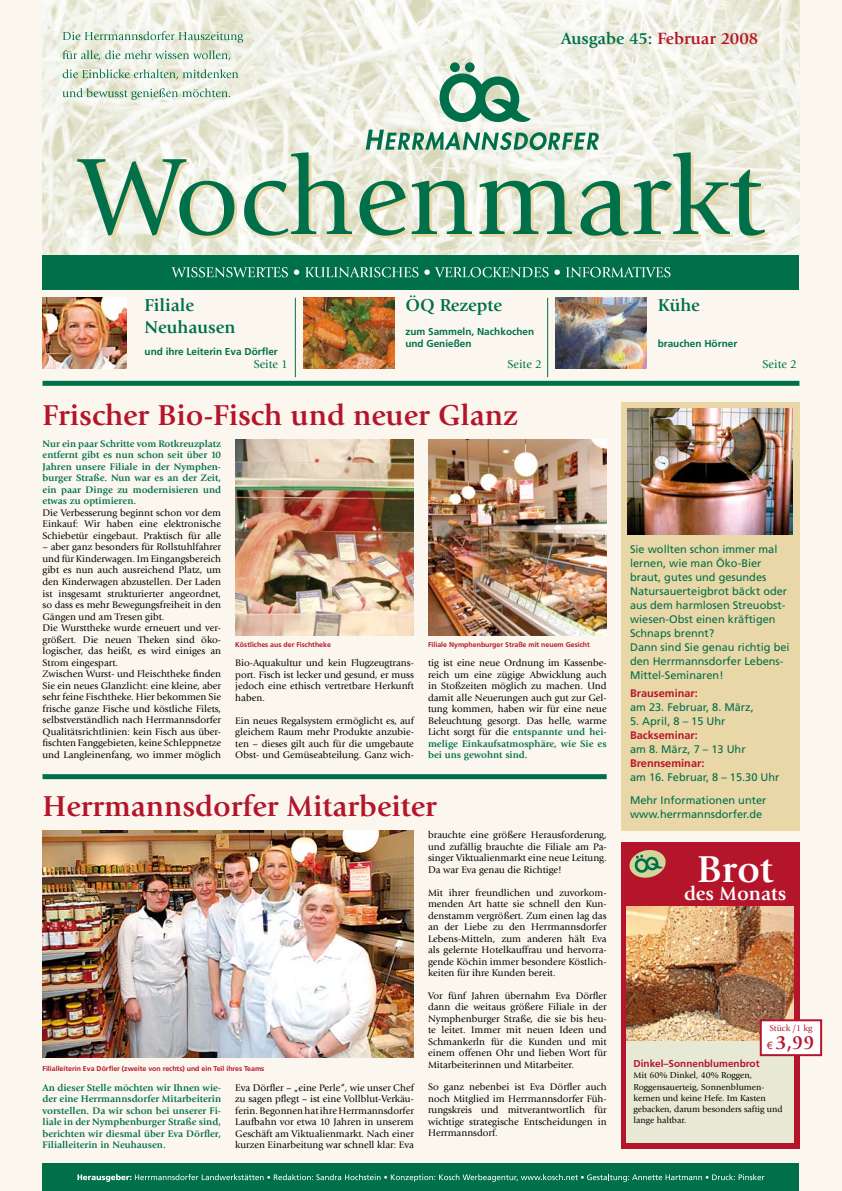
<style>
.page{position:relative;width:842px;height:1191px;background:#fbf7ee}
.page>*{position:absolute;margin:0;border:0;box-sizing:border-box;transform-origin:0 0}
.t1{font:700 39px "Giovanni";color:#fff}
.t2{font:700 30px "Giovanni";color:#b5152b}
.t3{font:700 20px "Giovanni";color:#fff}
.t4{font:700 20px "Giovanni";color:#b5152b}
.t5{font:700 18px/22px "Giovanni";color:#00704a}
.t6{font:700 17px "Giovanni";color:#b5152b}
.t7{font:12px "Giovanni";color:#00704a}
.t8{font:11px/14px "Frutiger";color:#00704a}
.t9{font:700 11px "Frutiger";color:#b5152b}
.t10{font:10px/11.5px "Giovanni";color:#000;text-align:justify}
.t11{font:700 10px/11.5px "Giovanni";color:#00704a;text-align:justify}
.t12{font:700 10px/12px "Frutiger";color:#00704a}
.t13{font:700 10px "Frutiger";color:#b5152b}
.t14{font:9px/11px "Giovanni";color:#000}
.t15{font:9px "Giovanni";color:#b5152b}
.t16{font:700 7px "Frutiger";color:#b5152b}
.s1{color:#00704a}
.s2{font-weight:700;color:#00704a}
.s3{font-family:"Arial";font-weight:400;font-size:10px}
</style>
<div class="page">
<img style="left:43px;top:0;width:756px;height:255px">
<svg style="left:77px;top:159px;width:160px;height:79px"></svg>
<svg style="left:244px;top:130px;width:524px;height:108px"></svg>
<div style="left:450px;top:62px;width:10px;height:10px;background:#00704a;border-radius:50%"></div>
<div style="left:465px;top:62px;width:10px;height:10px;background:#00704a;border-radius:50%"></div>
<svg style="left:439px;top:73px;width:92px;height:50px"></svg>
<div style="left:43px;top:255px;width:756px;height:34px;background:#00704a"></div>
<div style="left:43px;top:381px;width:756px;height:5px;background:#00704a"></div>
<hr style="left:295px;top:298px;width:1px;height:79px;background:#00704a">
<hr style="left:547px;top:298px;width:1px;height:79px;background:#00704a">
<img style="left:43px;top:298px;width:83px;height:71px">
<img style="left:303px;top:298px;width:91px;height:71px">
<img style="left:556px;top:298px;width:90px;height:71px">
<div style="left:621px;top:403px;width:178px;height:428px;background:#ead7a7"></div>
<div style="left:43px;top:1162px;width:756px;height:29px;background:#00704a"></div>
<svg style="left:77px;top:1174px;width:687px;height:7px"></svg>
<svg style="left:172px;top:267px;width:116px;height:10px"></svg>
<svg style="left:294px;top:269px;width:5px;height:6px"></svg>
<svg style="left:305px;top:267px;width:113px;height:10px"></svg>
<svg style="left:424px;top:267px;width:124px;height:10px"></svg>
<svg style="left:554px;top:269px;width:6px;height:6px"></svg>
<svg style="left:566px;top:267px;width:104px;height:10px"></svg>
<div style="left:621px;top:842px;width:178px;height:306px;background:#b5152b"></div>
<div style="left:626px;top:1017px;width:168px;height:125px;background:#e8e9d5"></div>
<svg style="left:629px;top:850px;width:37px;height:28px"></svg>
<img style="left:626px;top:906px;width:168px;height:134px">
<div style="left:761px;top:1020px;width:60px;height:35px;background:#fff"></div>
<div style="left:760px;top:1019px;width:62px;height:37px;border:2px solid #b5152b"></div>
<div style="left:43px;top:774px;width:564px;height:5px;background:#00704a"></div>
<img style="left:235px;top:439px;width:179px;height:197px">
<img style="left:43px;top:831px;width:371px;height:226px">
<img style="left:628px;top:408px;width:164px;height:126px">
<svg style="left:62px;top:88px;width:168px;height:12px"></svg>
<svg style="left:63px;top:69px;width:175px;height:10px;background:#bcd4c2"></svg>
<svg style="left:62px;top:50px;width:168px;height:10px"></svg>
<svg style="left:63px;top:31px;width:180px;height:12px"></svg>
<img style="left:428px;top:439px;width:179px;height:197px">
<h3 class="t5" style="left:145px;top:294px;width:92px">Filiale<br>Neuhausen</h3>
<p class="t12" style="left:145px;top:346px;width:135px">und ihre Leiterin Eva Dörfler</p>
<h3 class="t6" style="left:561px;top:28px;width:198px"><span class="s1">Ausgabe 45:</span> Februar 2008</h3>
<h3 class="t5" style="left:405px;top:294px;width:98px">ÖQ Rezepte</h3>
<p class="t12" style="left:405px;top:326px;width:130px">zum Sammeln, Nachkochen und Genießen</p>
<h3 class="t5" style="left:658px;top:294px;width:44px">Kühe</h3>
<p class="t12" style="left:658px;top:338px;width:81px">brauchen Hörner</p>
<p class="t7" style="left:254px;top:358px;width:36px">Seite 1</p>
<p class="t7" style="left:507px;top:358px;width:36px">Seite 2</p>
<p class="t7" style="left:763px;top:358px;width:36px">Seite 2</p>
<h2 class="t2" style="left:43px;top:397px;width:477px">Frischer Bio-Fisch und neuer Glanz</h2>
<p class="t11" style="left:43px;top:438px;width:180px">Nur ein paar Schritte vom Rotkreuzplatz entfernt gibt es nun schon seit über 10<br>Jahren unsere Filiale in der Nymphen&shy;burger Straße. Nun war es an der Zeit, ein paar Dinge zu modernisieren und etwas zu optimieren.</p>
<p class="t10" style="left:43px;top:507px;width:180px">Die Verbesserung beginnt schon vor dem Einkauf: Wir haben eine elektronische Schiebetür eingebaut. Praktisch für alle</p>
<p class="t10" style="left:43px;top:541px;width:180px;text-align:left">– aber ganz besonders für Rollstuhlfahrer und für Kinderwagen. Im Eingangsbereich gibt es nun auch ausreichend Platz, um den Kinderwagen abzustellen. Der Laden ist insgesamt strukturierter angeordnet, so dass es mehr Bewegungsfreiheit in den Gängen und am Tresen gibt.<br>Die Wursttheke wurde erneuert und ver&shy;größert. Die neuen Theken sind öko&shy;logischer, das heißt, es wird einiges an Strom eingespart.<br>Zwischen Wurst- und Fleischtheke finden Sie ein neues Glanzlicht: eine kleine, aber sehr feine Fischtheke. Hier bekommen Sie frische ganze Fische und köstliche Filets, selbstverständlich nach Herrmannsdorfer Qualitätsrichtlinien: kein Fisch aus über&shy;fischten Fanggebieten, keine Schleppnetze und Langleinenfang, wo immer möglich</p>
<p class="t16" style="left:428px;top:640px;width:163px">Filiale Nymphenburger Straße mit neuem Gesicht</p>
<p class="t16" style="left:235px;top:640px;width:97px">Köstliches aus der Fischtheke</p>
<p class="t10" style="left:235px;top:657px;width:180px">Bio-Aquakultur und kein Flugzeugtrans&shy;port. Fisch ist lecker und gesund, er muss jedoch eine ethisch vertretbare Herkunft haben.</p>
<p class="t10" style="left:235px;top:714px;width:180px">Ein neues Regalsystem ermöglicht es, auf gleichem Raum mehr Produkte anzubie&shy;ten – dieses gilt auch für die umgebaute Obst- und Gemüseabteilung. Ganz wich-</p>
<p class="t10" style="left:428px;top:657px;width:180px">tig ist eine neue Ordnung im Kassenbe&shy;reich um eine zügige Abwicklung auch in Stoßzeiten möglich zu machen. Und damit alle Neuerungen auch gut zur Gel&shy;tung kommen, haben wir für eine neue Beleuchtung gesorgt. Das helle, warme Licht sorgt für die <span class="s2">entspannte und hei&shy;melige Einkaufsatmosphäre, wie Sie es bei uns gewohnt sind.</span></p>
<h2 class="t2" style="left:43px;top:789px;width:396px">Herrmannsdorfer Mitarbeiter</h2>
<p class="t16" style="left:43px;top:1064px;width:223px">Filialleiterin Eva Dörfler (zweite von rechts) und ein Teil ihres Teams</p>
<p class="t11" style="left:43px;top:1081px;width:180px">An dieser Stelle möchten wir Ihnen wie&shy;der eine Herrmannsdorfer Mitarbeiterin vorstellen. Da wir schon bei unserer Fi&shy;liale in der Nymphenburger Straße sind, berichten wir diesmal über Eva Dörfler, Filialleiterin in Neuhausen.</p>
<p class="t10" style="left:235px;top:1081px;width:180px">Eva Dörfler – „eine Perle“, wie unser Chef zu sagen pflegt – ist eine Vollblut-Verkäu&shy;ferin. Begonnen hat ihre Herrmannsdorfer Laufbahn vor etwa 10 Jahren in unserem Geschäft am Viktualienmarkt. Nach einer kurzen Einarbeitung war schnell klar: Eva</p>
<p class="t10" style="left:428px;top:829px;width:180px">brauchte eine größere Herausforderung, und zufällig brauchte die Filiale am Pa&shy;singer Viktualienmarkt eine neue Leitung.<br>Da war Eva genau die Richtige!</p>
<p class="t10" style="left:428px;top:887px;width:180px">Mit ihrer freundlichen und zuvorkom&shy;menden Art hatte sie schnell den Kun&shy;denstamm vergrößert. Zum einen lag das an der Liebe zu den Herrmannsdorfer Lebens-Mitteln, zum anderen hält Eva als gelernte Hotelkauffrau und hervorra&shy;gende Köchin immer besondere Köstlich&shy;keiten für ihre Kunden bereit.</p>
<p class="t10" style="left:428px;top:990px;width:180px">Vor fünf Jahren übernahm Eva Dörfler dann die weitaus größere Filiale in der Nymphenburger Straße, die sie bis heu&shy;te leitet. Immer mit neuen Ideen und Schmankerln für die Kunden und mit einem offenen Ohr und lieben Wort für Mitarbeiterinnen und Mitarbeiter.</p>
<p class="t10" style="left:428px;top:1081px;width:180px">So ganz nebenbei ist Eva Dörfler auch noch Mitglied im Herrmannsdorfer Füh&shy;rungskreis und mitverantwortlich für wichtige strategische Entscheidungen in Herrmannsdorf.</p>
<p class="t8" style="left:630px;top:542px;width:161px">Sie wollten schon immer mal lernen, wie man Öko-Bier braut, gutes und gesundes<br>Natursauerteigbrot bäckt oder aus dem harmlosen Streuobst&shy;wiesen-Obst einen kräftigen<br>Schnaps brennt?<br>Dann sind Sie genau richtig bei den Herrmannsdorfer Lebens-<br>Mittel-Seminaren!</p>
<p class="t9" style="left:630px;top:686px;width:69px">Brauseminar:</p>
<p class="t8" style="left:630px;top:700px;width:125px">am 23. Februar, 8. März,</p>
<p class="t8" style="left:630px;top:714px;width:97px">5. April, 8 – 15 Uhr</p>
<p class="t9" style="left:630px;top:728px;width:69px">Backseminar:</p>
<p class="t8" style="left:630px;top:742px;width:117px">am 8. März, 7 – 13 Uhr</p>
<p class="t9" style="left:630px;top:756px;width:76px">Brennseminar:</p>
<p class="t8" style="left:630px;top:765px;width:151px;line-height:23px">am 16. Februar, 8 – 15.30 Uhr<br>Mehr Informationen unter</p>
<p class="t8" style="left:630px;top:807px;width:134px">www.herrmannsdorfer.de</p>
<h1 class="t1" style="left:697px;top:846px;width:77px">Brot</h1>
<h3 class="t3" style="left:684px;top:881px;width:104px">des Monats</h3>
<p class="t15" style="left:769px;top:1023px;width:45px">Stück /1 kg</p>
<h3 class="t4" style="left:767px;top:1031px;width:49px"><span class="s3">€</span> 3,99</h3>
<p class="t13" style="left:634px;top:1058px;width:127px">Dinkel–Sonnenblumenbrot</p>
<p class="t14" style="left:634px;top:1070px;width:150px">Mit 60% Dinkel, 40% Roggen,<br>Roggensauerteig, Sonnenblumen&shy;kernen und keine Hefe. Im Kasten gebacken, darum besonders saftig und lange haltbar.</p>
</div>
